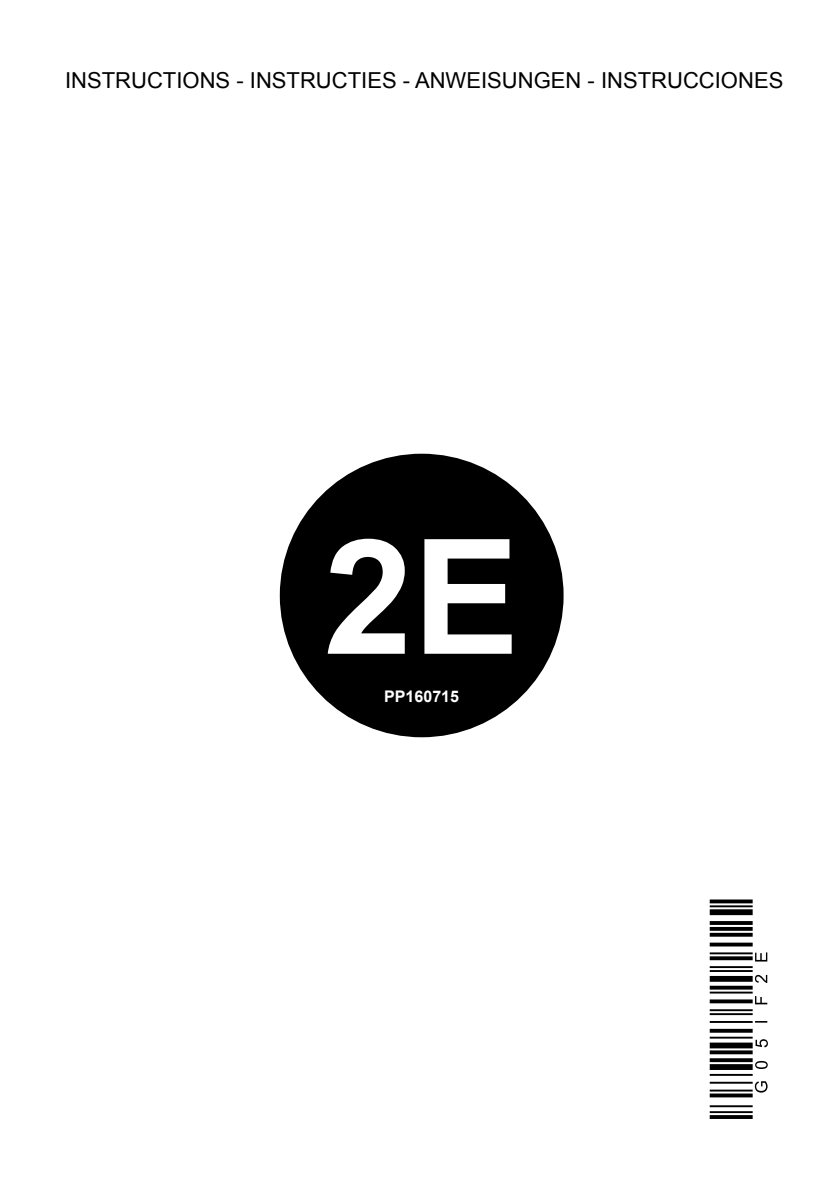
<style>
.page{position:relative;width:840px;height:1191px;background:#fff}
.page>*{position:absolute;margin:0;border:0;box-sizing:border-box;transform-origin:0 0}
.t1{font:700 160px "Arial";color:#fff}
.t2{font:22px "Arial";color:#000}
.t3{font:700 16px "Arial";color:#fff}
</style>
<div class="page">
<div style="left:279px;top:454px;width:284px;height:283px;background:#000;border-radius:50%"></div>
<svg style="left:709px;top:899px;width:58px;height:220px"></svg>
<p class="t2" style="left:65px;top:66px;width:719px">INSTRUCTIONS - INSTRUCTIES - ANWEISUNGEN - INSTRUCCIONES</p>
<h1 class="t1" style="left:323px;top:491px;width:197px">2E</h1>
<p class="t3" style="left:384px;top:685px;width:76px">PP160715</p>
</div>
